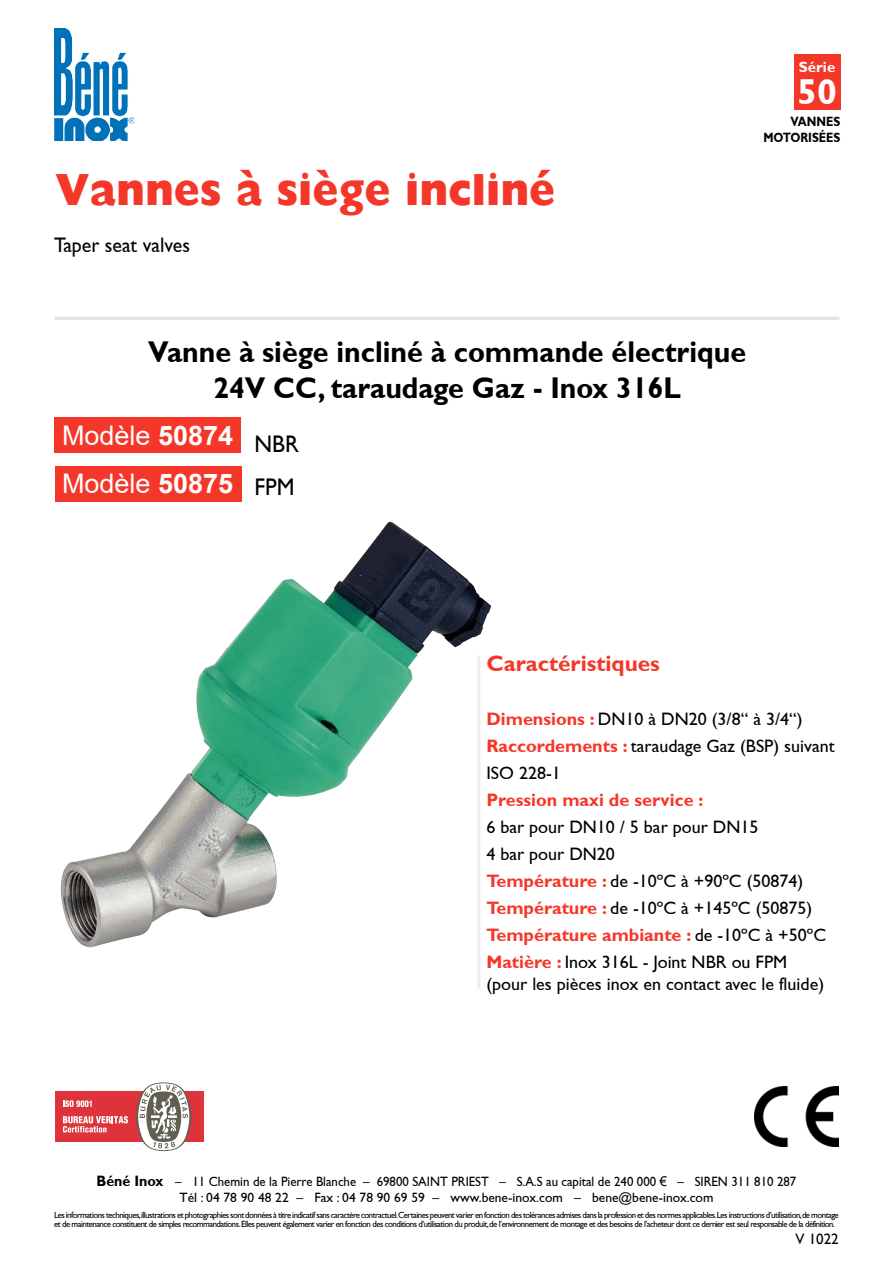
<style>
.page{position:relative;width:893px;height:1263px;background:#fff}
.page>*{position:absolute;margin:0;border:0;box-sizing:border-box;transform-origin:0 0}
.t1{font:800 45px "Gill Sans";color:#f43729;scale:.95 1}
.t2{font:700 36px "Gill Sans";color:#fefffe}
.t3{font:700 30px/36px "Gill Sans";color:#000;text-align:center;scale:.95 1}
.t4{font:27px/48.4px "Arial";color:#fefffe}
.t5{font:24px/43.5px "Gill Sans";color:#000;scale:.95 1}
.t6{font:700 22.5px "Gill Sans";color:#f43729}
.t7{font:21px "Gill Sans";color:#000;scale:.95 1}
.t8{font:18px/27px "Gill Sans";color:#000}
.t9{font:700 18px "Gill Sans";color:#f43729}
.t10{font:700 15px "Gill Sans";color:#fefffe}
.t11{font:15px "Gill Sans";color:#000}
.t12{font:13.5px/16.2px "Gill Sans";color:#000;text-align:center;scale:.95 1}
.t13{font:700 13.5px/16.2px "Gill Sans";color:#000;text-align:right;scale:.85 1}
.t14{font:9px/9px "Gill Sans";letter-spacing:-.06em;color:#000}
.s1{font-weight:700}
.s2{font-weight:700;color:#f43729}
.s3{font-weight:700;font-size:15px}
.s4{font-family:"Arial"}
.s5{font-style:inherit}
</style>
<div class="page">
<img style="left:54px;top:28px;width:79px;height:113px">
<div style="left:794px;top:54px;width:46px;height:56px;background:#f43729"></div>
<hr style="left:477px;top:655px;width:3px;height:334px;background:#eeedeb">
<img style="left:755px;top:1087px;width:84px;height:60px">
<div style="left:56px;top:1091px;width:148px;height:51px;background:#de333a"></div>
<svg style="left:136px;top:1082px;width:55px;height:69px"></svg>
<svg style="left:63px;top:1100px;width:29px;height:7px"></svg>
<svg style="left:63px;top:1116px;width:65px;height:16px"></svg>
<img style="left:60px;top:522px;width:431px;height:426px">
<hr style="left:55px;top:317px;width:784px;height:3px;background:#e0e1e0">
<div style="left:55px;top:418px;width:186px;height:35px;background:#f43729"></div>
<div style="left:56px;top:466px;width:186px;height:35px;background:#f43729"></div>
<h3 class="t10" style="left:799px;top:59px;width:38px">Série</h3>
<h2 class="t2" style="left:797px;top:71px;width:41px">50</h2>
<h1 class="t1" style="left:55px;top:171px;width:528px">Vannes à siège incliné</h1>
<h3 class="t7" style="left:54px;top:233px;width:145px">Taper seat valves</h3>
<h3 class="t13" style="left:763px;top:113px;width:92px">VANNES<br>MOTORISÉES</h3>
<h3 class="t3" style="left:148px;top:334px;width:631px">Vanne à siège incliné à commande électrique<br>24V CC, taraudage Gaz - Inox 316L</h3>
<h3 class="t5" style="left:254px;top:422px;width:48px">NBR<br>FPM</h3>
<h3 class="t4" style="left:62px;top:414px;width:173px">Modèle <span class="s1">50874<br></span>Modèle <span class="s1">50875</span></h3>
<h3 class="t6" style="left:486px;top:651px;width:175px">Caractéristiques</h3>
<h3 class="t8" style="left:486px;top:705px;width:350px"><span class="s2">Dimensions :</span> DN10 à DN20 (3/8“ à 3/4“)<br><span class="s2">Raccordements :</span> taraudage Gaz (BSP) suivant<br>ISO 228-1</h3>
<h3 class="t9" style="left:486px;top:790px;width:219px">Pression maxi de service :</h3>
<h3 class="t8" style="left:486px;top:815px;width:341px">6 bar pour DN10 / 5 bar pour DN15<br>4 bar pour DN20<br><span class="s2">Température :</span> de -10ºC à +90ºC (50874)<br><span class="s2">Température :</span> de -10ºC à +145ºC (50875)<br><span class="s2">Température ambiante :</span> de -10ºC à +50ºC<br><span class="s2">Matière :</span> Inox 316L - Joint NBR ou FPM</h3>
<h3 class="t8" style="left:486px;top:970px;width:339px">(pour les pièces inox en contact avec le fluide)</h3>
<h3 class="t12" style="left:96px;top:1173px;width:738px"><span class="s3">Béné Inox</span> – 11 Chemin de la Pierre Blanche – 69800 SAINT PRIEST – S.A.S au capital de 240 000 <span class="s4">€</span> – SIREN 311 810 287<br>Tél : 04 78 90 48 22 – Fax : 04 78 90 69 59 – www.bene-inox.com – bene@bene-inox.com</h3>
<h3 class="t11" style="left:795px;top:1231px;width:45px"><span class="s5">V</span> 1022</h3>
<p class="t14" style="left:54px;top:1210px;width:786px">Les informations techniques,illustrations et photographies sont données à titre indicatif sans caractère contractuel.Certaines peuvent varier en fonction des tolérances admises dans la profession et des normes applicables.Les instructions d’utilisation,de montage et de maintenance constituent de simples recommandations.Elles peuvent également varier en fonction des conditions d’utilisation du produit,de l’environnement de montage et des besoins de l’acheteur dont ce dernier est seul responsable de la définition.</p>
</div>
